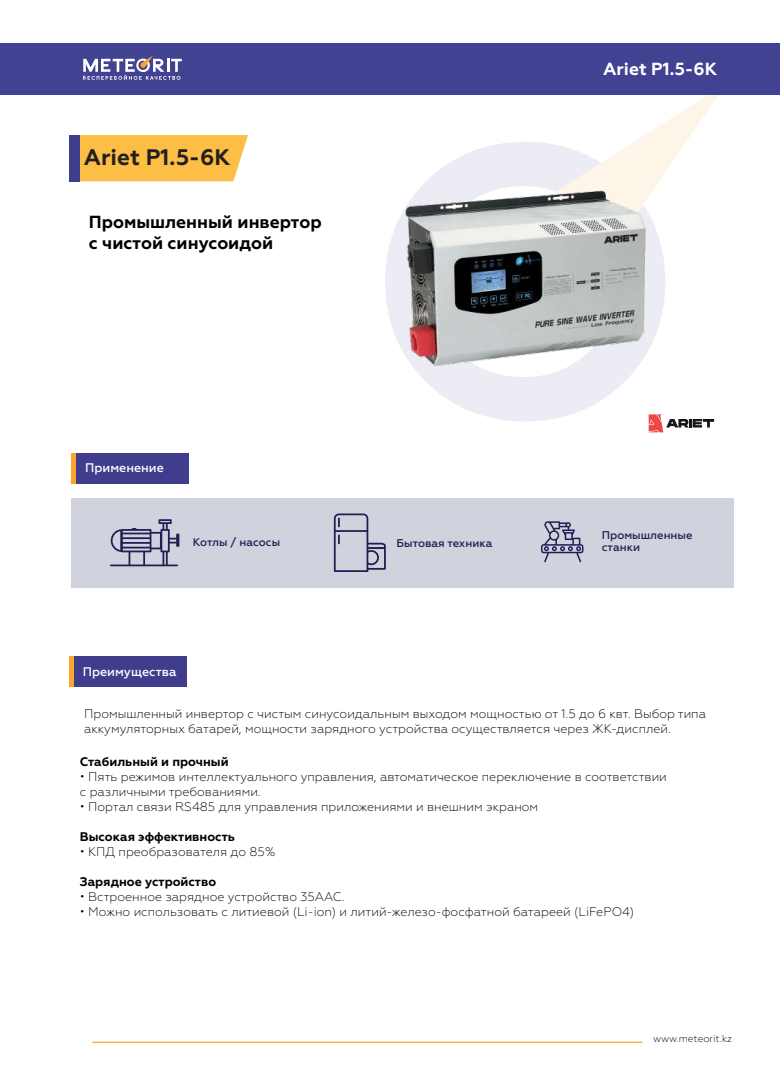
<style>
.page{position:relative;width:780px;height:1088px;background:#fff}
.page>*{position:absolute;margin:0;border:0;box-sizing:border-box;transform-origin:0 0}
.t1{font:700 22.5px "Geometria";color:#231f20}
.t2{font:700 17.5px/21px "Geometria";color:#000001}
.t3{font:700 17.5px "Geometria";color:#fff}
.t4{font:300 12.5px/15px "Geometria";color:#000001}
.t5{font:700 12.5px "Geometria";color:#000001}
.t6{font:500 12.5px "Geometria";color:#fff}
.t7{font:500 11.25px/12.5px "Geometria";color:#221e54}
.t8{font:300 10px "Geometria";color:#000001}
</style>
<div class="page">
<svg style="left:385px;top:152px;width:271px;height:269px"></svg>
<svg style="left:470px;top:94px;width:256px;height:240px"></svg>
<hr style="left:92px;top:1041px;width:550px;height:2px;background:#f9a62b">
<div style="left:0;top:43px;width:780px;height:51px;background:#414292"></div>
<svg style="left:83px;top:56px;width:99px;height:24px"></svg>
<div style="left:80px;top:135px;width:168px;height:46px;background:#fdbe45"></div>
<div style="left:70px;top:135px;width:10px;height:46px;background:#413d8d"></div>
<svg style="left:648px;top:414px;width:66px;height:18px"></svg>
<div style="left:69px;top:656px;width:118px;height:31px;background:#413d8d"></div>
<div style="left:69px;top:656px;width:5px;height:31px;background:#f9a62b"></div>
<div style="left:71px;top:453px;width:118px;height:30px;background:#413d8d"></div>
<div style="left:71px;top:453px;width:5px;height:30px;background:#f9a62b"></div>
<div style="left:71px;top:498px;width:662px;height:89px;background:#d0d2de"></div>
<svg style="left:334px;top:513px;width:52px;height:59px"></svg>
<svg style="left:110px;top:519px;width:69px;height:47px"></svg>
<svg style="left:541px;top:521px;width:42px;height:41px"></svg>
<img style="left:401px;top:161px;width:248px;height:248px">
<h1 class="t1" style="left:84px;top:143px;width:148px">Ariet P1.5-6K</h1>
<h2 class="t2" style="left:89px;top:212px;width:234px">Промышленный инвертор с чистой синусоидой</h2>
<h2 class="t3" style="left:603px;top:58px;width:115px">Ariet P1.5-6K</h2>
<p class="t6" style="left:85px;top:460px;width:80px">Применение</p>
<p class="t7" style="left:193px;top:536px;width:89px">Котлы / насосы</p>
<p class="t7" style="left:396px;top:536px;width:98px">Бытовая техника</p>
<p class="t7" style="left:601px;top:528px;width:92px">Промышленные станки</p>
<p class="t6" style="left:83px;top:664px;width:95px">Преимущества</p>
<p class="t4" style="left:84px;top:706px;width:623px">Промышленный инвертор с чистым синусоидальным выходом мощностью от 1.5 до 6 квт. Выбор типа аккумуляторных батарей, мощности зарядного устройства осуществляется через ЖК-дисплей.</p>
<p class="t5" style="left:80px;top:754px;width:150px">Стабильный и прочный</p>
<p class="t4" style="left:80px;top:769px;width:588px">• Пять режимов интеллектуального управления, автоматическое переключение в соответствии с различными требованиями.</p>
<p class="t4" style="left:80px;top:799px;width:460px">• Портал связи RS485 для управления приложениями и внешним экраном</p>
<p class="t5" style="left:80px;top:829px;width:156px">Высокая эффективность</p>
<p class="t4" style="left:80px;top:844px;width:197px">• КПД преобразователя до 85%</p>
<p class="t5" style="left:80px;top:874px;width:138px">Зарядное устройство</p>
<p class="t4" style="left:80px;top:889px;width:266px">• Встроенное зарядное устройство 35ААС.</p>
<p class="t4" style="left:80px;top:904px;width:556px">• Можно использовать с литиевой (Li-ion) и литий-железо-фосфатной батареей (LiFePO4)</p>
<p class="t8" style="left:653px;top:1033px;width:81px">www.meteorit.kz</p>
</div>
